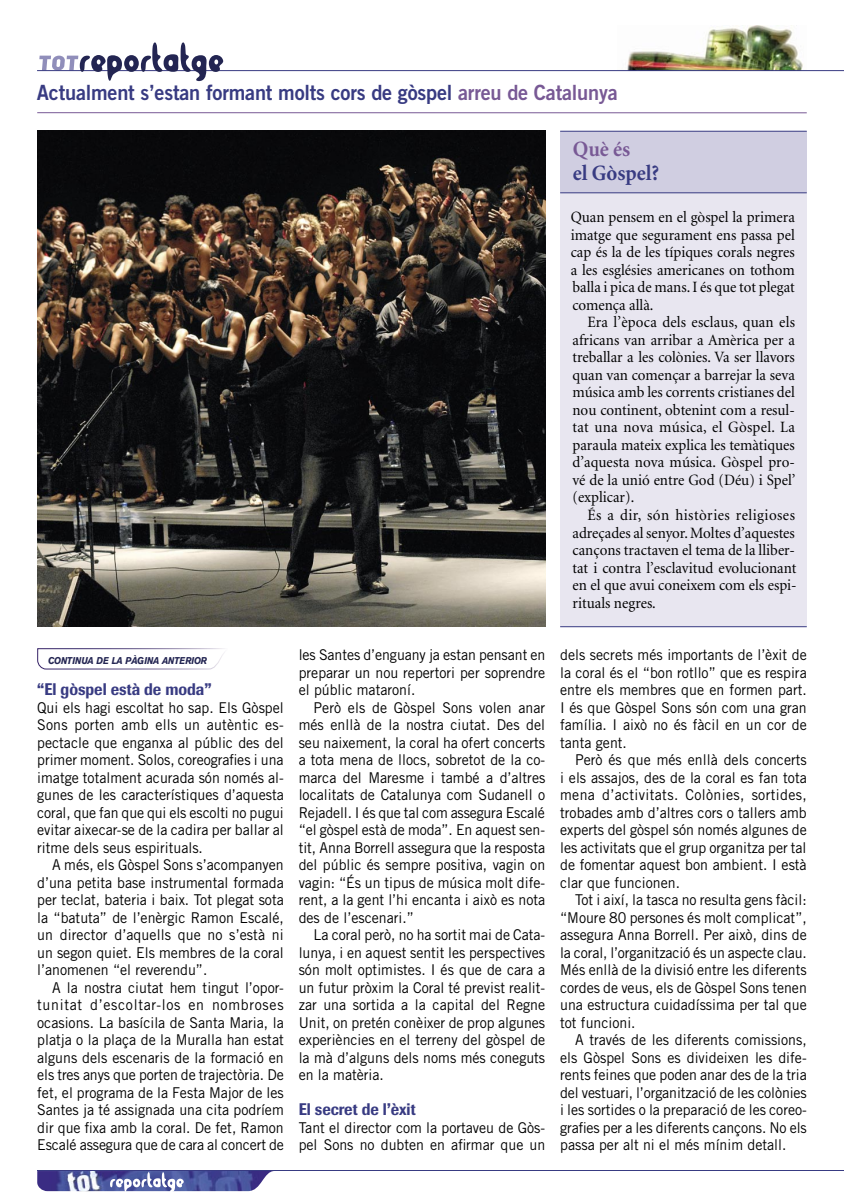
<style>
.page{position:relative;width:844px;height:1201px;background:#fff}
.page>*{position:absolute;margin:0;border:0;box-sizing:border-box;transform-origin:0 0}
.TITULAR_Minion_1col{font:700 21.88px/24.5px "Minion";color:#383b82;scale:.95 1}
.TITULAR_Trade_1_Cols{font:21px "Trade Gothic Bold Two";letter-spacing:-.01em;color:#383b82;scale:.95 1}
.TITOLETS_imago{font:500 16.62px "Imago";color:#383b82;scale:.9 1}
.TEXT_Minion{font:15.75px/17.5px "Minion";color:#000;text-align:justify;scale:.95 1}
.TEXT_Minion_1er{font:15.75px/17.5px "Minion";color:#000;text-align:justify;scale:.95 1}
.TEXT_Trade{font:14.88px/17.5px "Trade Gothic";color:#000;text-align:justify;scale:.95 1}
.TEXT_Trade_1er{font:14.88px/17.5px "Trade Gothic";color:#000;text-align:justify;scale:.95 1}
.t1{font:italic 700 9.8px "Akzidenz Grotesk BE";letter-spacing:-.015em;color:#232552;scale:.9 1}
.s1{color:#785995}
</style>
<div class="page">
<img style="left:37px;top:131px;width:508px;height:496px">
<img style="left:627px;top:26px;width:176px;height:44px">
<hr style="left:37px;top:70px;width:806px;height:1px;background:#383b82">
<hr style="left:37px;top:112px;width:769px;height:1px;background:#785995">
<svg style="left:37px;top:648px;width:188px;height:22px"></svg>
<svg style="left:39px;top:42px;width:184px;height:39px"></svg>
<img style="left:37px;top:1171px;width:237px;height:20px">
<hr style="left:37px;top:1170px;width:806px;height:1px;background:#383b82">
<svg style="left:110px;top:1172px;width:74px;height:20px"></svg>
<div style="left:560px;top:147px;width:246px;height:480px;background:#e8e6f0"></div>
<div style="left:560px;top:131px;width:246px;height:62px;background:#d0cee1"></div>
<hr style="left:560px;top:192px;width:246px;height:1px;background:#383b82">
<hr style="left:560px;top:131px;width:246px;height:1px;background:#383b82">
<hr style="left:560px;top:626px;width:246px;height:1px;background:#383b82">
<p class="TITULAR_Trade_1_Cols" style="left:37px;top:79px;width:612px">Actualment s’estan formant molts cors de gòspel <span class="s1">arreu de Catalunya</span></p>
<p class="TITULAR_Minion_1col" style="left:572px;top:137px;width:92px"><span class="s1">Què és<br></span>el Gòspel?</p>
<p class="TEXT_Minion_1er" style="left:570px;top:209px;width:237px">Quan pensem en el gòspel la primera imatge que segurament ens passa pel cap és la de les típiques corals negres a les esglésies americanes on tothom balla i pica de mans. I és que tot plegat comença allà.</p>
<p class="TEXT_Minion" style="left:572px;top:314px;width:236px;text-indent:15px">Era l’època dels esclaus, quan els africans van arribar a Amèrica per a treballar a les colònies. Va ser llavors quan van començar a barrejar la seva música amb les corrents cristianes del nou continent, obtenint com a resul&shy;tat una nova música, el Gòspel. La paraula mateix explica les temàtiques d’aquesta nova música. Gòspel pro&shy;vé de la unió entre God (Déu) i Spel’ (explicar).</p>
<p class="TEXT_Minion" style="left:572px;top:507px;width:237px;text-indent:15px">És a dir, són històries religioses adreçades al senyor. Moltes d’aquestes cançons tractaven el tema de la lliber&shy;tat i contra l’esclavitud evolucionant en el que avui coneixem com els espi&shy;rituals negres.</p>
<p class="TEXT_Trade" style="left:298px;top:646px;width:261px">les Santes d’enguany ja estan pensant en preparar un nou repertori per soprendre el públic mataroní.</p>
<p class="TEXT_Trade" style="left:298px;top:698px;width:261px;text-indent:15px">Però els de Gòspel Sons volen anar més enllà de la nostra ciutat. Des del seu naixement, la coral ha ofert concerts a tota mena de llocs, sobretot de la co&shy;marca del Maresme i també a d’altres localitats de Catalunya com Sudanell o Rejadell. I és que tal com assegura Escalé “el gòspel està de moda”. En aquest sen&shy;tit, Anna Borrell assegura que la resposta del públic és sempre positiva, vagin on vagin: “És un tipus de música molt dife&shy;rent, a la gent l’hi encanta i això es nota des de l’escenari.”</p>
<p class="TEXT_Trade" style="left:298px;top:926px;width:261px;text-indent:15px">La coral però, no ha sortit mai de Cata&shy;lunya, i en aquest sentit les perspectives són molt optimistes. I és que de cara a un futur pròxim la Coral té previst realit&shy;zar una sortida a la capital del Regne Unit, on pretén conèixer de prop algunes experiències en el terreny del gòspel de la mà d’alguns dels noms més coneguts en la matèria.</p>
<p class="TITOLETS_imago" style="left:298px;top:1099px;width:131px">El secret de l’èxit</p>
<p class="TEXT_Trade_1er" style="left:298px;top:1118px;width:261px">Tant el director com la portaveu de Gòs&shy;pel Sons no dubten en afirmar que un</p>
<p class="t1" style="left:48px;top:654px;width:178px">CONTINUA DE LA PÀGINA ANTERIOR</p>
<p class="TEXT_Trade_1er" style="left:560px;top:646px;width:261px">dels secrets més importants de l’èxit de la coral és el “bon rotllo” que es respira entre els membres que en formen part.<br>I és que Gòspel Sons són com una gran família. I això no és fàcil en un cor de tanta gent.</p>
<p class="TEXT_Trade" style="left:560px;top:751px;width:261px;text-indent:15px">Però és que més enllà dels concerts i els assajos, des de la coral es fan tota mena d’activitats. Colònies, sortides, trobades amb d’altres cors o tallers amb experts del gòspel són només algunes de les activitats que el grup organitza per tal de fomentar aquest bon ambient. I està clar que funcionen.</p>
<p class="TEXT_Trade" style="left:560px;top:891px;width:261px;text-indent:15px">Tot i així, la tasca no resulta gens fàcil: “Moure 80 persones és molt complicat”, assegura Anna Borrell. Per això, dins de la coral, l’organització és un aspecte clau.<br>Més enllà de la divisió entre les diferents cordes de veus, els de Gòspel Sons tenen una estructura cuidadíssima per tal que tot funcioni.</p>
<p class="TEXT_Trade" style="left:560px;top:1031px;width:261px;text-indent:15px">A través de les diferents comissions, els Gòspel Sons es divideixen les dife&shy;rents feines que poden anar des de la tria del vestuari, l’organització de les colònies i les sortides o la preparació de les coreo&shy;grafies per a les diferents cançons. No els passa per alt ni el més mínim detall.</p>
<p class="TITOLETS_imago" style="left:37px;top:679px;width:195px">“El gòspel està de moda”</p>
<p class="TEXT_Trade_1er" style="left:37px;top:698px;width:261px">Qui els hagi escoltat ho sap. Els Gòspel Sons porten amb ells un autèntic es&shy;pectacle que enganxa al públic des del primer moment. Solos, coreografies i una imatge totalment acurada són només al&shy;gunes de les característiques d’aquesta coral, que fan que qui els escolti no pugui evitar aixecar-se de la cadira per ballar al ritme dels seus espirituals.</p>
<p class="TEXT_Trade" style="left:37px;top:856px;width:261px;text-indent:15px">A més, els Gòspel Sons s’acompanyen d’una petita base instrumental formada per teclat, bateria i baix. Tot plegat sota la “batuta” de l’enèrgic Ramon Escalé, un director d’aquells que no s’està ni un segon quiet. Els membres de la coral l’anomenen “el reverendu”.</p>
<p class="TEXT_Trade" style="left:37px;top:978px;width:261px;text-indent:15px">A la nostra ciutat hem tingut l’opor&shy;tunitat d’escoltar-los en nombroses ocasions. La basícila de Santa Maria, la platja o la plaça de la Muralla han estat alguns dels escenaris de la formació en els tres anys que porten de trajectòria. De fet, el programa de la Festa Major de les Santes ja té assignada una cita podríem dir que fixa amb la coral. De fet, Ramon Escalé assegura que de cara al concert de</p>
</div>
